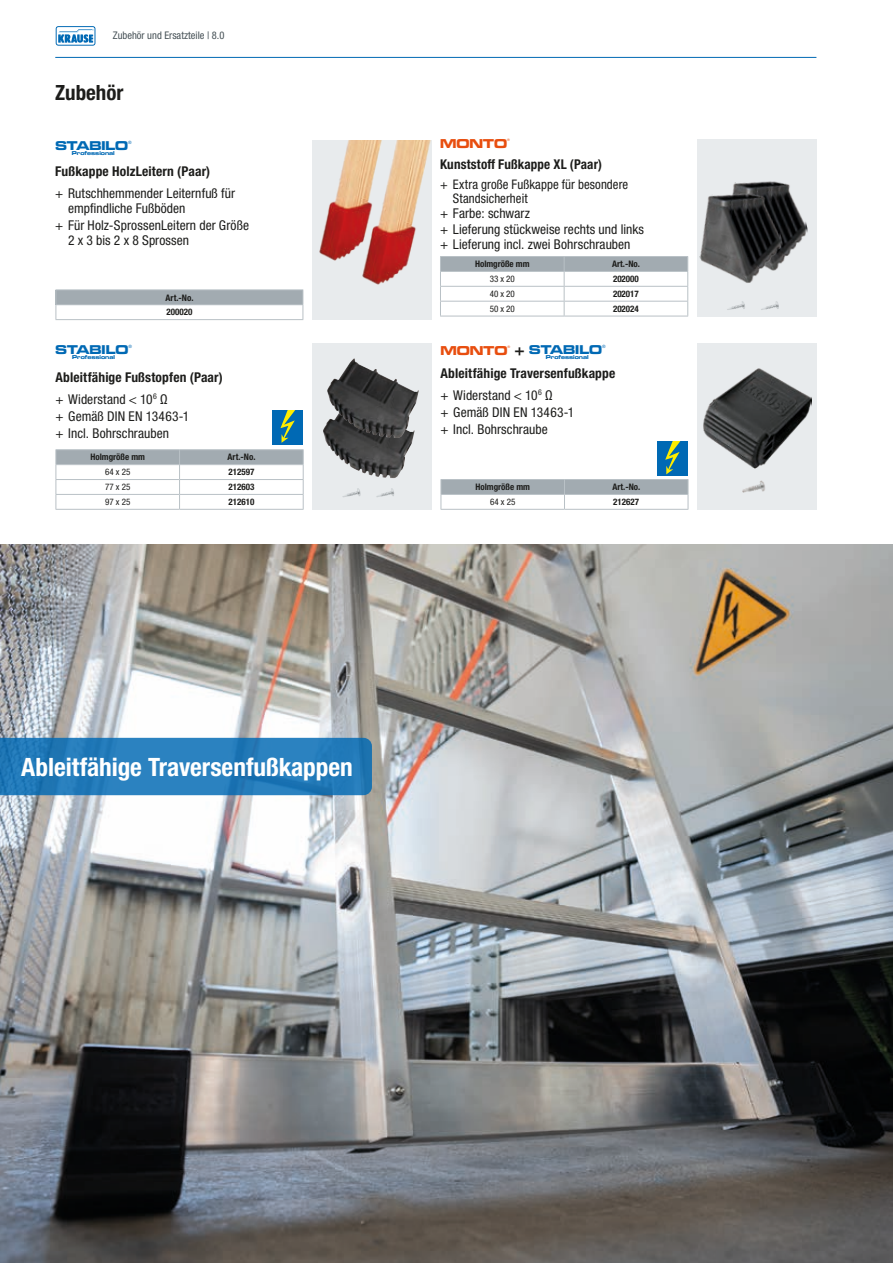
<style>
.page{position:relative;width:893px;height:1263px;background:#fff}
.page>*{position:absolute;margin:0;border:0;box-sizing:border-box;transform-origin:0 0}
.t1{font:700 condensed 25.35px "Helvetica Neue LTW1 G";letter-spacing:-.005em;color:#fff}
.t2{font:700 condensed 21px "Helvetica Neue LTW1 G";color:#1d1d1b}
.t3{font:condensed 13.5px/15px "Helvetica Neue LTW1 G";letter-spacing:.005em;color:#1d1d1b}
.t4{font:700 condensed 13.5px/21.5px "Helvetica Neue LTW1 G";letter-spacing:.01em;color:#1d1d1b}
.t5{font:13.35px "Microgramma D Bold Exte";color:#e84e0f}
.t6{font:condensed 13.2px/13.5px "Helvetica Neue LTW1 G";letter-spacing:.005em;color:#1d1d1b}
.t7{font:13.2px "Microgramma D Bold Exte";color:#0069b4}
.t8{font:condensed 10.5px "Helvetica Neue LTW1 G";color:#455055}
.t9{font:700 condensed 9px/14.9px "Helvetica Neue LTW1 G";color:#1d1d1b}
.t10{font:condensed 9px "Helvetica Neue LTW1 G";color:#1d1d1b}
.t11{font:5.85px "Microgramma D Bold Exte";color:#0069b4}
.t12{font:4.35px "Helvetica Neue LT";color:#0069b4}
.t13{font:3.45px "Helvetica Neue LT";color:#e84e0f}
.s1{font-weight:400}
.s2{font-size:13.35px;color:#e84e0f}
.s3{font-size:13.5px;color:#1d1d1b}
</style>
<div class="page">
<hr style="left:55px;top:57px;width:761px;height:1px;background:#0069b4">
<svg style="left:55px;top:26px;width:41px;height:20px"></svg>
<svg style="left:56px;top:26px;width:39px;height:20px"></svg>
<img style="left:0;top:544px;width:893px;height:719px">
<svg style="left:0;top:738px;width:372px;height:57px;background:#257cba"></svg>
<div style="left:312px;top:141px;width:120px;height:179px;background:#e8ebed"></div>
<img style="left:319px;top:141px;width:43px;height:120px">
<img style="left:362px;top:141px;width:69px;height:144px">
<div style="left:56px;top:290px;width:247px;height:15px;background:#a2abb1"></div>
<hr style="left:56px;top:289px;width:247px;height:1px;background:#b9c1c6">
<hr style="left:56px;top:304px;width:247px;height:1px;background:#b9c1c6">
<svg style="left:56px;top:290px;width:1px;height:29px"></svg>
<svg style="left:303px;top:290px;width:1px;height:29px"></svg>
<hr style="left:56px;top:319px;width:247px;height:1px;background:#b9c1c6">
<div style="left:697px;top:139px;width:119px;height:178px;background:#e8ebed"></div>
<img style="left:735px;top:181px;width:73px;height:79px">
<hr style="left:440px;top:316px;width:124px;height:1px;background:#b9c1c6">
<svg style="left:440px;top:256px;width:248px;height:60px"></svg>
<hr style="left:564px;top:301px;width:124px;height:1px;background:#b9c1c6">
<hr style="left:564px;top:316px;width:124px;height:1px;background:#b9c1c6">
<img style="left:727px;top:301px;width:52px;height:9px">
<img style="left:688px;top:183px;width:96px;height:100px">
<div style="left:697px;top:343px;width:120px;height:167px;background:#e8ebed"></div>
<img style="left:703px;top:368px;width:109px;height:125px">
<hr style="left:441px;top:509px;width:123px;height:1px;background:#b9c1c6">
<hr style="left:564px;top:509px;width:124px;height:1px;background:#b9c1c6">
<div style="left:312px;top:343px;width:120px;height:167px;background:#e8ebed"></div>
<img style="left:323px;top:422px;width:90px;height:56px">
<hr style="left:56px;top:449px;width:124px;height:1px;background:#b9c1c6">
<hr style="left:180px;top:449px;width:124px;height:1px;background:#b9c1c6">
<hr style="left:56px;top:509px;width:124px;height:1px;background:#b9c1c6">
<svg style="left:56px;top:450px;width:248px;height:59px"></svg>
<hr style="left:180px;top:494px;width:124px;height:1px;background:#b9c1c6">
<hr style="left:180px;top:509px;width:124px;height:1px;background:#b9c1c6">
<img style="left:327px;top:358px;width:92px;height:80px">
<img style="left:342px;top:488px;width:52px;height:9px">
<svg style="left:441px;top:442px;width:248px;height:67px"></svg>
<div style="left:272px;top:410px;width:31px;height:34px;background:#0069b4"></div>
<svg style="left:280px;top:410px;width:15px;height:33px"></svg>
<p class="t8" style="left:113px;top:29px;width:113px">Zubehör und Ersatzteile | 8.0</p>
<h2 class="t2" style="left:55px;top:80px;width:70px">Zubehör</h2>
<p class="t7" style="left:55px;top:136px;width:74px">STABILO</p>
<p class="t11" style="left:72px;top:149px;width:44px">Professional</p>
<p class="t12" style="left:128px;top:140px;width:5px">®</p>
<p class="t4" style="left:55px;top:161px;width:156px">Fußkappe HolzLeitern (Paar)</p>
<p class="t3" style="left:68px;top:185px;width:168px;text-indent:-13px">+ Rutschhemmender Leiternfuß für empfindliche Fußböden</p>
<p class="t3" style="left:68px;top:217px;width:182px;text-indent:-13px">+ Für Holz-SprossenLeitern der Größe<br>2 x 3 bis 2 x 8 Sprossen</p>
<p class="t9" style="left:166px;top:290px;width:29px">Art.-No.<br>200020</p>
<p class="t7" style="left:56px;top:340px;width:74px">STABILO</p>
<p class="t11" style="left:72px;top:354px;width:44px">Professional</p>
<p class="t12" style="left:129px;top:344px;width:5px">®</p>
<p class="t4" style="left:56px;top:367px;width:169px">Ableitfähige Fußstopfen (Paar) <span class="s1">+ Widerstand &lt; 10</span><sup>6</sup> <span class="s1">Ω</span></p>
<p class="t3" style="left:56px;top:408px;width:135px;line-height:17.1px">+ Gemäß DIN EN 13463-1 + Incl. Bohrschrauben</p>
<p class="t9" style="left:90px;top:450px;width:56px">Holmgröße mm</p>
<p class="t9" style="left:228px;top:450px;width:29px">Art.-No.</p>
<p class="t10" style="left:105px;top:467px;width:27px">64 x 25</p>
<p class="t9" style="left:228px;top:465px;width:27px">212597</p>
<p class="t10" style="left:105px;top:482px;width:27px">77 x 25</p>
<p class="t9" style="left:228px;top:480px;width:27px">212603</p>
<p class="t10" style="left:105px;top:497px;width:27px">97 x 25</p>
<p class="t9" style="left:228px;top:494px;width:27px">212610</p>
<p class="t5" style="left:440px;top:134px;width:69px">MONTO</p>
<p class="t13" style="left:507px;top:138px;width:4px">®</p>
<p class="t4" style="left:440px;top:154px;width:163px">Kunststoff Fußkappe XL (Paar)</p>
<p class="t6" style="left:453px;top:178px;width:177px;text-indent:-13px">+ Extra große Fußkappe für besondere<br>Standsicherheit</p>
<p class="t3" style="left:440px;top:206px;width:205px;line-height:15.6px">+ Farbe: schwarz<br>+ Lieferung stückweise rechts und links + Lieferung incl. zwei Bohrschrauben</p>
<p class="t9" style="left:475px;top:257px;width:56px">Holmgröße mm</p>
<p class="t9" style="left:612px;top:257px;width:29px">Art.-No.</p>
<p class="t10" style="left:490px;top:274px;width:27px">33 x 20</p>
<p class="t9" style="left:613px;top:271px;width:27px">202000</p>
<p class="t10" style="left:490px;top:288px;width:27px">40 x 20</p>
<p class="t9" style="left:613px;top:286px;width:27px">202017</p>
<p class="t10" style="left:490px;top:303px;width:27px">50 x 20</p>
<p class="t9" style="left:613px;top:301px;width:27px">202024</p>
<p class="t7" style="left:440px;top:340px;width:163px"><span class="s2">MONTO</span> <span class="s3">+</span> STABILO</p>
<p class="t12" style="left:602px;top:344px;width:5px">®</p>
<p class="t4" style="left:440px;top:363px;width:176px">Ableitfähige Traversenfußkappe <span class="s1">+ Widerstand &lt; 10</span><sup>6</sup> <span class="s1">Ω</span></p>
<p class="t3" style="left:440px;top:404px;width:135px;line-height:17.1px">+ Gemäß DIN EN 13463-1 + Incl. Bohrschraube</p>
<p class="t13" style="left:507px;top:345px;width:4px">®</p>
<p class="t11" style="left:546px;top:354px;width:44px">Professional</p>
<p class="t9" style="left:475px;top:480px;width:56px">Holmgröße mm</p>
<p class="t9" style="left:612px;top:480px;width:29px">Art.-No.</p>
<p class="t10" style="left:490px;top:497px;width:27px">64 x 25</p>
<p class="t9" style="left:613px;top:494px;width:27px">212627</p>
<h1 class="t1" style="left:21px;top:752px;width:333px">Ableitfähige Traversenfußkappen</h1>
</div>
